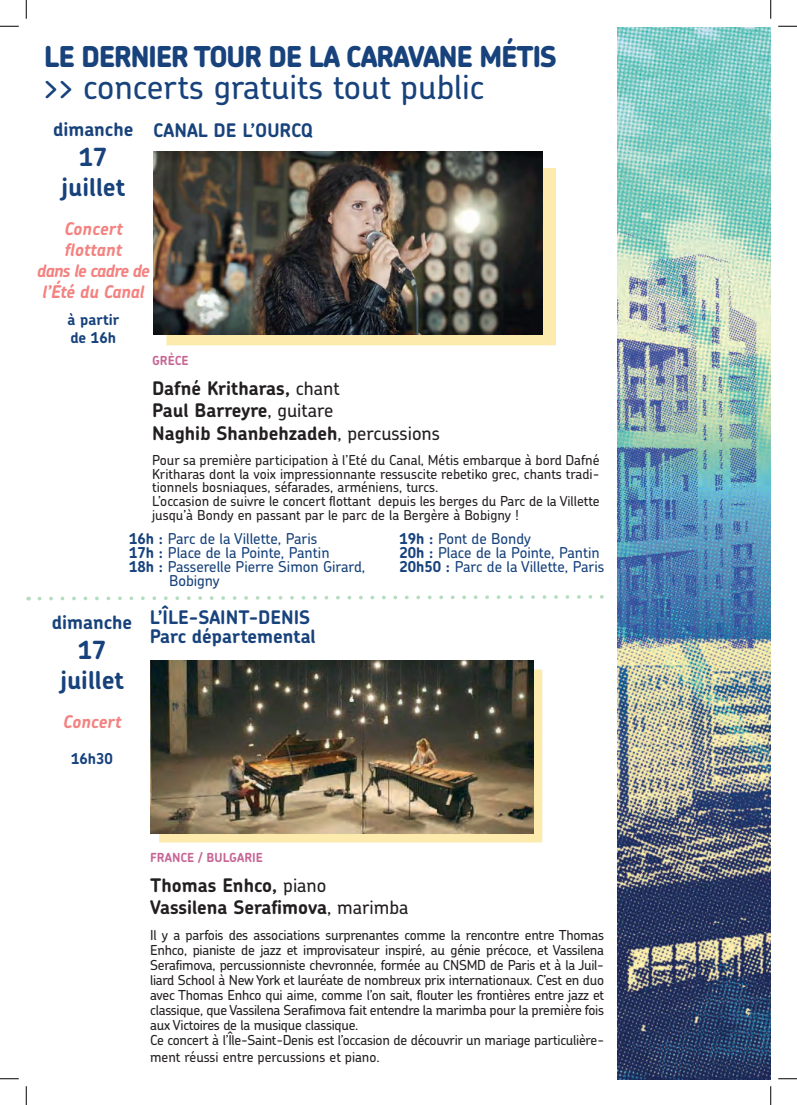
<style>
.page{position:relative;width:797px;height:1105px;background:#fff}
.page>*{position:absolute;margin:0;border:0;box-sizing:border-box;transform-origin:0 0}
.t1{font:500 33.75px "Chevin";color:#17427c}
.t2{font:800 28.75px "Chevin";letter-spacing:-.05em;color:#17427c}
.t3{font:700 25px/30px "Chevin";color:#17427c;text-align:center}
.t4{font:700 18.75px/22.5px "Chevin";color:#231f20}
.t5{font:700 18.75px/18.8px "Chevin";color:#17427c}
.t6{font:italic 700 17.5px/21px "Chevin";letter-spacing:-.015em;color:#f38280;text-align:center}
.t7{font:500 15px/13.8px "Chevin";color:#17427c}
.t8{font:700 15px/18px "Chevin";color:#17427c}
.t9{font:500 13.75px/15px "Chevin";letter-spacing:-.02em;color:#231f20}
.t10{font:500 13.75px/13.8px "Chevin";color:#231f20}
.t11{font:700 12.5px "Chevin";color:#c76695}
.s1{font-weight:500}
.s2{font-weight:700}
</style>
<div class="page">
<svg style="left:37px;top:595px;width:580px;height:6px"></svg>
<div style="left:166px;top:168px;width:390px;height:177px;background:#fcebad"></div>
<img style="left:153px;top:152px;width:389px;height:182px">
<div style="left:159px;top:669px;width:383px;height:173px;background:#fcebad"></div>
<img style="left:150px;top:660px;width:383px;height:173px">
<img style="left:617px;top:27px;width:153px;height:1053px">
<svg style="left:0;top:25px;width:19px;height:2px"></svg>
<svg style="left:778px;top:25px;width:19px;height:2px"></svg>
<svg style="left:0;top:1078px;width:19px;height:1px"></svg>
<svg style="left:778px;top:1078px;width:19px;height:1px"></svg>
<svg style="left:25px;top:0;width:2px;height:19px"></svg>
<svg style="left:25px;top:1086px;width:2px;height:19px"></svg>
<svg style="left:770px;top:0;width:1px;height:19px"></svg>
<svg style="left:770px;top:1086px;width:1px;height:19px"></svg>
<h2 class="t2" style="left:44px;top:38px;width:514px">LE DERNIER TOUR DE LA CARAVANE MÉTIS</h2>
<h1 class="t1" style="left:44px;top:65px;width:442px">&gt;&gt; concerts gratuits tout public</h1>
<h3 class="t5" style="left:53px;top:119px;width:82px">dimanche</h3>
<h3 class="t3" style="left:61px;top:141px;width:65px">17 juillet</h3>
<p class="t6" style="left:37px;top:218px;width:114px">Concert flottant<br>dans le cadre de l’Été du Canal</p>
<p class="t8" style="left:67px;top:310px;width:53px">à partir de 16h</p>
<h3 class="t5" style="left:153px;top:120px;width:161px">CANAL DE L’OURCQ</h3>
<p class="t11" style="left:152px;top:352px;width:38px">GRÈCE</p>
<h3 class="t4" style="left:152px;top:377px;width:289px">Dafné Kritharas, <span class="s1">chant<br></span>Paul Barreyre<span class="s1">, guitare<br></span>Naghib Shanbehzadeh<span class="s1">, percussions</span></h3>
<p class="t10" style="left:152px;top:453px;width:449px">Pour sa première participation à l’Eté du Canal, Métis embarque à bord Dafné Kritharas dont la voix impressionnante ressuscite rebetiko grec, chants tradi&shy;tionnels bosniaques, séfarades, arméniens, turcs.<br>L’occasion de suivre le concert flottant depuis les berges du Parc de la Villette jusqu’à Bondy en passant par le parc de la Bergère à Bobigny !</p>
<p class="t7" style="left:129px;top:532px;width:190px"><span class="s2">16h :</span> Parc de la Villette, Paris</p>
<p class="t7" style="left:129px;top:545px;width:202px"><span class="s2">17h :</span> Place de la Pointe, Pantin</p>
<p class="t7" style="left:129px;top:559px;width:238px"><span class="s2">18h :</span> Passerelle Pierre Simon Girard,</p>
<p class="t7" style="left:169px;top:573px;width:52px">Bobigny</p>
<h3 class="t5" style="left:52px;top:613px;width:82px">dimanche</h3>
<h3 class="t3" style="left:60px;top:635px;width:65px">17 juillet</h3>
<p class="t6" style="left:63px;top:711px;width:60px">Concert</p>
<p class="t8" style="left:71px;top:749px;width:43px">16h30</p>
<h3 class="t5" style="left:150px;top:607px;width:168px">L’ÎLE-SAINT-DENIS<br>Parc départemental</h3>
<p class="t7" style="left:399px;top:532px;width:206px"><span class="s2">19h :</span> Pont de Bondy<br><span class="s2">20h :</span> Place de la Pointe, Pantin<br><span class="s2">20h50 :</span> Parc de la Villette, Paris</p>
<p class="t11" style="left:150px;top:849px;width:114px">FRANCE / BULGARIE</p>
<h3 class="t4" style="left:150px;top:873px;width:260px">Thomas Enhco, <span class="s1">piano<br></span>Vassilena Serafimova<span class="s1">, marimba</span></h3>
<p class="t9" style="left:150px;top:928px;width:455px">Il y a parfois des associations surprenantes comme la rencontre entre Thomas Enhco, pianiste de jazz et improvisateur inspiré, au génie précoce, et Vassilena Serafimova, percussionniste chevronnée, formée au CNSMD de Paris et à la Juil&shy;liard School à New York et lauréate de nombreux prix internationaux. C’est en duo avec Thomas Enhco qui aime, comme l’on sait, flouter les frontières entre jazz et classique, que Vassilena Serafimova fait entendre la marimba pour la première fois aux Victoires de la musique classique.<br>Ce concert à l’Île-Saint-Denis est l’occasion de découvrir un mariage particulière-</p>
<p class="t10" style="left:150px;top:1050px;width:231px">ment réussi entre percussions et piano.</p>
</div>
